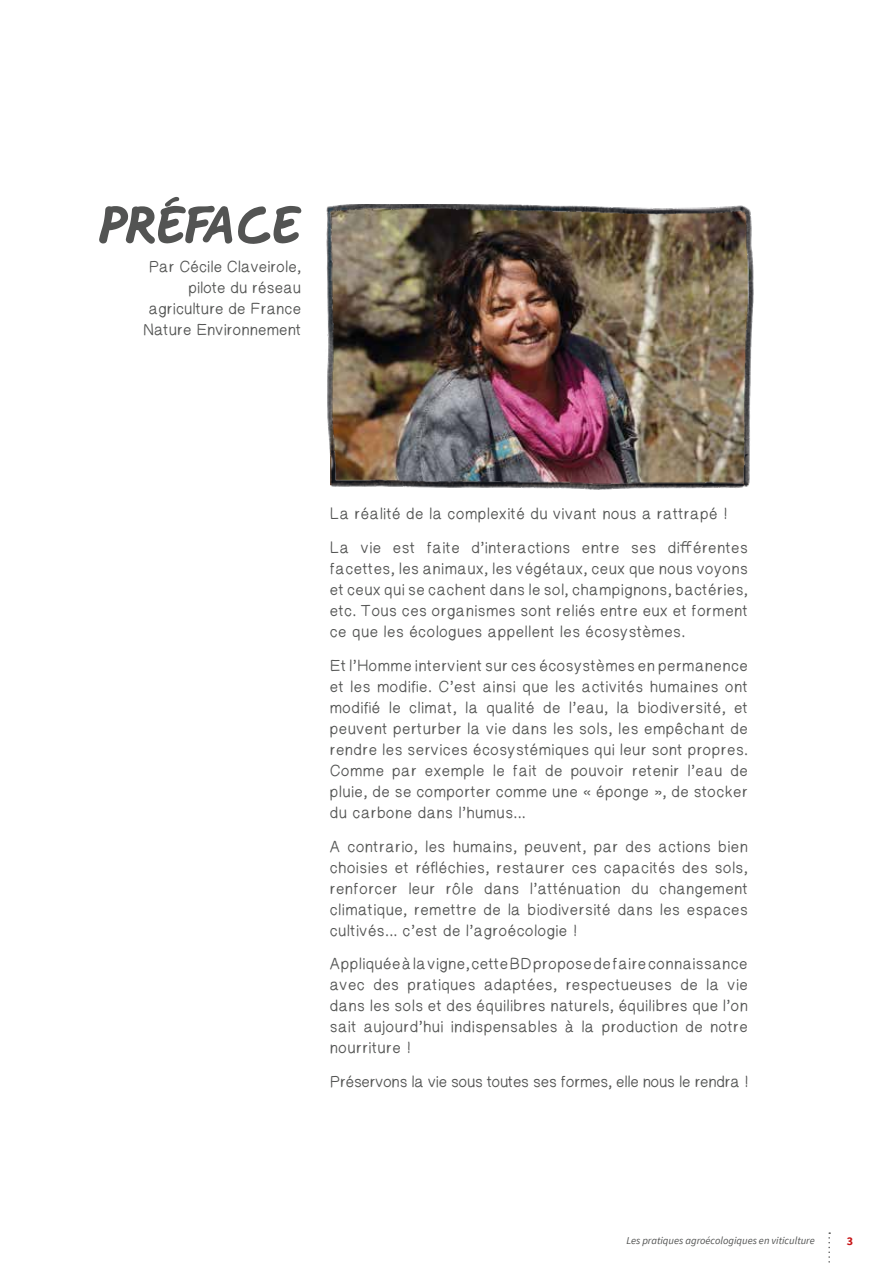
<style>
.page{position:relative;width:893px;height:1263px;background:#fff}
.page>*{position:absolute;margin:0;border:0;box-sizing:border-box;transform-origin:0 0}
.t1{font:51.3px "Tahtelbahirkomik";letter-spacing:-.075em;color:#535453}
.t2{font:15.75px/21px "Helveti Hand";letter-spacing:.02em;color:#535453;text-align:justify}
.t3{font:15.75px/21px "Helveti Hand";color:#535453;text-align:right}
.t4{font:15.75px "Helveti Hand";letter-spacing:-.02em;color:#535453}
.t5{font:700 12px "Source Sans Pro";color:#c81517}
.t6{font:italic 10.5px "Source Sans Pro";color:#535453}
</style>
<div class="page">
<svg style="left:828px;top:1232px;width:2px;height:31px"></svg>
<img style="left:326px;top:204px;width:428px;height:286px">
<h1 class="t1" style="left:99px;top:195px;width:207px">PRÉFACE</h1>
<p class="t3" style="left:143px;top:257px;width:160px">Par Cécile Claveirole, pilote du réseau agriculture de France<br>Nature Environnement</p>
<p class="t2" style="left:330px;top:498px;width:420px;line-height:33.8px">La réalité de la complexité du vivant nous a rattrapé !<br>La vie est faite d’interactions entre ses différentes</p>
<p class="t2" style="left:330px;top:559px;width:420px">facettes, les animaux, les végétaux, ceux que nous voyons et ceux qui se cachent dans le sol, champignons, bactéries, etc. Tous ces organismes sont reliés entre eux et forment ce que les écologues appellent les écosystèmes.</p>
<p class="t2" style="left:330px;top:656px;width:420px">Et l’Homme intervient sur ces écosystèmes en permanence et les modifie. C’est ainsi que les activités humaines ont modifié le climat, la qualité de l’eau, la biodiversité, et peuvent perturber la vie dans les sols, les empêchant de rendre les services écosystémiques qui leur sont propres.<br>Comme par exemple le fait de pouvoir retenir l’eau de pluie, de se comporter comme une « éponge », de stocker du carbone dans l’humus...</p>
<p class="t2" style="left:330px;top:836px;width:420px">A contrario, les humains, peuvent, par des actions bien choisies et réfléchies, restaurer ces capacités des sols, renforcer leur rôle dans l’atténuation du changement climatique, remettre de la biodiversité dans les espaces cultivés... c’est de l’agroécologie !</p>
<p class="t2" style="left:330px;top:954px;width:420px">Appliquée à la vigne, cette BD propose de faire connaissance avec des pratiques adaptées, respectueuses de la vie dans les sols et des équilibres naturels, équilibres que l’on sait aujourd’hui indispensables à la production de notre nourriture !</p>
<p class="t4" style="left:330px;top:1073px;width:420px">Préservons la vie sous toutes ses formes, elle nous le rendra !</p>
<p class="t6" style="left:626px;top:1234px;width:190px">Les pratiques agroécologiques en viticulture</p>
<p class="t5" style="left:847px;top:1233px;width:8px">3</p>
</div>
